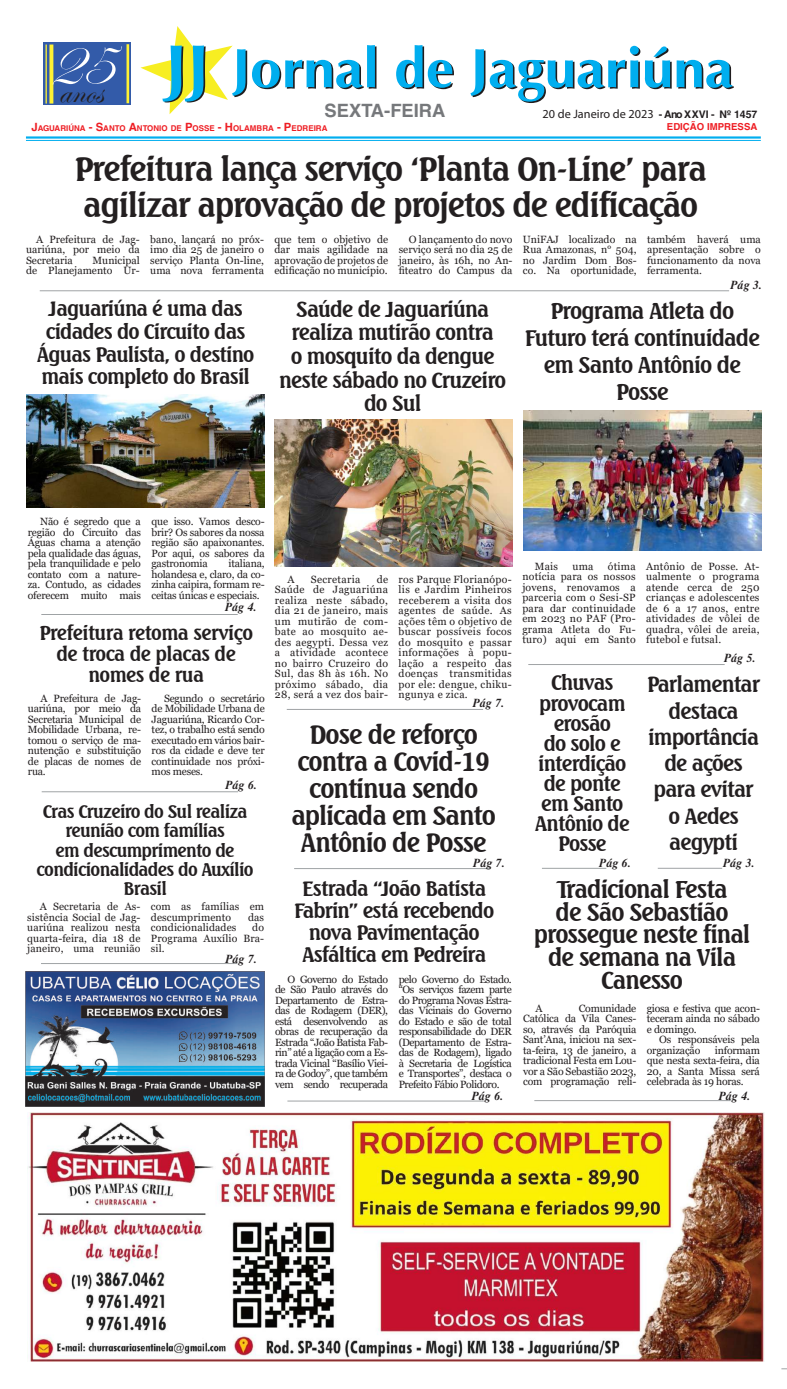
<style>
.page{position:relative;width:787px;height:1389px;background:#fff}
.page>*{position:absolute;margin:0;border:0;box-sizing:border-box;transform-origin:0 0}
.t1{font:36.14px "Edwardian Script ITC";color:#231f20}
.t2{font:700 32.38px/35.9px "Seagull BT";letter-spacing:-.04em;color:#231f20}
.t3{font:700 25.38px/27.1px "Seagull BT";letter-spacing:-.04em;color:#231f20;text-align:center}
.t4{font:700 23.62px/22.8px "Seagull BT";letter-spacing:-.04em;color:#231f20;text-align:center}
.t5{font:700 21.88px/27.1px "Seagull BT";letter-spacing:-.04em;color:#231f20;text-align:center}
.t6{font:700 21px/26.2px "Seagull BT";letter-spacing:-.04em;color:#231f20;text-align:center}
.t7{font:700 20.12px/20.1px "Seagull BT";letter-spacing:-.04em;color:#231f20;text-align:center}
.t8{font:700 19.25px/21px "Seagull BT";letter-spacing:-.03em;color:#231f20;text-align:center}
.t9{font:700 18.38px "Helvetica";color:#76787b}
.t10{font:700 17.5px/19.2px "Seagull BT";letter-spacing:-.04em;color:#231f20;text-align:center}
.t11{font:italic 700 12.25px "Times";letter-spacing:.02em;color:#231f20;scale:.95 1}
.t12{font:12.25px "Myriad Pro";color:#231f20}
.t13{font:10.5px/10.5px "Georgia";color:#231f20;text-align:justify}
.t14{font:10.5px/10.5px "Georgia";letter-spacing:-.02em;color:#231f20}
.t15{font:10.5px "Georgia";letter-spacing:.03em;color:#231f20}
.t16{font:700 9.62px "Helvetica";color:#ee1d23}
.t17{font:700 7.96px "Helvetica";color:#ee1d23}
.s1{font-family:"Helvetica";font-weight:700;font-size:10.5px}
.s2{font-size:11.38px}
</style>
<div class="page">
<svg style="left:140px;top:26px;width:593px;height:88px"></svg>
<hr style="left:26px;top:136px;width:734px;height:3px;background:#00aeef">
<hr style="left:26px;top:140px;width:734px;height:1px;background:#00aeef">
<div style="left:44px;top:43px;width:87px;height:62px;background:#335ba9"></div>
<svg style="left:49px;top:45px;width:4px;height:59px"></svg>
<hr style="left:45px;top:45px;width:2px;height:59px;background:#fef233">
<hr style="left:126px;top:44px;width:3px;height:59px;background:#fef233">
<hr style="left:40px;top:291px;width:688px;height:1px;background:#9fa3a5">
<hr style="left:41px;top:614px;width:196px;height:1px;background:#9fa3a5">
<hr style="left:42px;top:792px;width:196px;height:1px;background:#9fa3a5">
<hr style="left:41px;top:963px;width:196px;height:1px;background:#9fa3a5">
<hr style="left:287px;top:1101px;width:196px;height:1px;background:#9fa3a5">
<hr style="left:534px;top:1100px;width:196px;height:1px;background:#9fa3a5">
<hr style="left:294px;top:868px;width:196px;height:1px;background:#9fa3a5">
<hr style="left:287px;top:709px;width:196px;height:1px;background:#9fa3a5">
<hr style="left:528px;top:664px;width:196px;height:1px;background:#9fa3a5">
<hr style="left:541px;top:868px;width:65px;height:1px;background:#9fa3a5">
<hr style="left:657px;top:868px;width:65px;height:1px;background:#9fa3a5">
<img style="left:26px;top:971px;width:238px;height:136px">
<img style="left:27px;top:1113px;width:737px;height:249px">
<img style="left:523px;top:410px;width:238px;height:140px">
<img style="left:26px;top:394px;width:238px;height:113px">
<img style="left:274px;top:419px;width:238px;height:147px">
<h1 class="t1" style="left:47px;top:72px;width:65px"><sup>25</sup>anos</h1>
<h3 class="t9" style="left:324px;top:99px;width:122px">SEXTA-FEIRA</h3>
<p class="t12" style="left:542px;top:107px;width:216px">20 de Janeiro de 2023 <span class="s1">- Ano XXVI - Nº 1457</span></p>
<p class="t16" style="left:666px;top:121px;width:92px">EDIÇÃO IMPRESSA</p>
<p class="t17" style="left:31px;top:123px;width:297px"><span class="s2">J</span>AGUARIÚNA <span class="s2">- S</span>ANTO <span class="s2">A</span>NTONIO DE <span class="s2">P</span>OSSE <span class="s2">- H</span>OLAMBRA <span class="s2">- P</span>EDREIRA</p>
<h2 class="t2" style="left:74px;top:151px;width:633px">Prefeitura lança serviço ‘Planta On-Line’ para agilizar aprovação de projetos de edificação</h2>
<p class="t13" style="left:26px;top:234px;width:115px;text-indent:10px">A Prefeitura de Jag&shy;uariúna, por meio da Secretaria</p>
<p class="t13" style="left:26px;top:255px;width:115px;text-align:right">Municipal<br>de Planejamento Ur-</p>
<p class="t13" style="left:150px;top:234px;width:115px">bano, lançará no próx&shy;imo dia 25 de janeiro o serviço Planta On-line, uma nova ferramenta</p>
<p class="t13" style="left:274px;top:234px;width:115px">que tem o objetivo de dar mais agilidade na aprovação de projetos de edificação no município.</p>
<p class="t13" style="left:398px;top:234px;width:115px;text-indent:10px">O lançamento do novo serviço será no dia 25 de janeiro, às 16h, no An&shy;fiteatro do Campus da</p>
<p class="t13" style="left:522px;top:234px;width:115px">UniFAJ localizado na Rua Amazonas, n° 504, no Jardim Dom Bos&shy;co. Na oportunidade,</p>
<p class="t13" style="left:647px;top:234px;width:115px">também haverá uma apresentação sobre o funcionamento da nova ferramenta.</p>
<p class="t11" style="left:730px;top:278px;width:35px">Pág 3.</p>
<h3 class="t7" style="left:37px;top:297px;width:219px;line-height:22.8px">Jaguariúna é uma das cidades do Circuito das<br>Águas Paulista, o destino mais completo do Brasil</h3>
<h3 class="t6" style="left:279px;top:297px;width:228px;line-height:23.6px">Saúde de Jaguariúna realiza mutirão contra<br>o mosquito da dengue neste sábado no Cruzeiro do Sul</h3>
<h3 class="t5" style="left:524px;top:297px;width:237px">Programa Atleta do<br>Futuro terá continuidade em Santo Antônio de<br>Posse</h3>
<p class="t13" style="left:28px;top:516px;width:115px;text-indent:12px">Não é segredo que a região do Circuito das Águas chama a atenção pela qualidade das águas, pela tranquilidade e pelo contato com a nature&shy;za. Contudo, as cidades oferecem muito mais</p>
<p class="t13" style="left:151px;top:516px;width:115px">que isso. Vamos desco&shy;brir? Os sabores da nossa região são apaixonantes.<br>Por aqui, os sabores da gastronomia</p>
<p class="t13" style="left:151px;top:558px;width:115px;text-indent:77px">italiana, holandesa e, claro, da co&shy;zinha caipira, formam re&shy;ceitas únicas e especiais.</p>
<p class="t11" style="left:225px;top:600px;width:35px">Pág 4.</p>
<h3 class="t8" style="left:39px;top:622px;width:215px">Prefeitura retoma serviço de troca de placas de nomes de rua</h3>
<p class="t13" style="left:28px;top:693px;width:115px;text-indent:12px">A Prefeitura de Jag&shy;uariúna, por meio da Secretaria Municipal de Mobilidade Urbana, re&shy;tomou o serviço de ma&shy;nutenção e substituição de placas de nomes de rua.</p>
<p class="t13" style="left:151px;top:693px;width:115px;text-indent:12px">Segundo o secretário de Mobilidade Urbana de Jaguariúna, Ricardo Cor&shy;tez, o trabalho está sendo executado em vários bair&shy;ros da cidade e deve ter continuidade nos próxi&shy;mos meses.</p>
<p class="t11" style="left:225px;top:777px;width:35px">Pág 6.</p>
<h3 class="t10" style="left:37px;top:802px;width:218px">Cras Cruzeiro do Sul realiza reunião com famílias<br>em descumprimento de condicionalidades do Auxílio<br>Brasil</h3>
<p class="t13" style="left:27px;top:901px;width:115px;text-indent:12px">A Secretaria de As&shy;sistência Social de Jag&shy;uariúna realizou nesta quarta-feira, dia 18 de janeiro, uma reunião</p>
<p class="t13" style="left:151px;top:901px;width:115px">com as famílias em descumprimento</p>
<p class="t13" style="left:248px;top:912px;width:18px">das</p>
<p class="t13" style="left:151px;top:922px;width:87px">condicionalidades</p>
<p class="t13" style="left:151px;top:922px;width:115px;text-indent:101px">do Programa Auxílio Bra&shy;sil.</p>
<p class="t11" style="left:225px;top:951px;width:35px">Pág 7.</p>
<p class="t13" style="left:522px;top:561px;width:115px;text-indent:85px">ótima notícia para os nossos jovens, renovamos a parceria com o Sesi-SP para dar continuidade em 2023 no PAF (Pro&shy;grama Atleta do Fu&shy;turo) aqui em Santo</p>
<p class="t13" style="left:646px;top:561px;width:115px">Antônio de Posse. At&shy;ualmente o programa atende cerca de 250 crianças e adolescentes de 6 a 17 anos, entre atividades de vôlei de quadra, vôlei de areia, futebol e futsal.</p>
<p class="t13" style="left:534px;top:561px;width:25px">Mais</p>
<p class="t13" style="left:572px;top:561px;width:22px">uma</p>
<p class="t13" style="left:275px;top:574px;width:115px;text-indent:102px">de Saúde de Jaguariúna realiza neste sábado, dia 21 de janeiro, mais um mutirão de com&shy;bate ao mosquito ae&shy;des aegypti. Dessa vez a atividade acontece no bairro Cruzeiro do Sul, das 8h às 16h. No próximo sábado, dia 28, será a vez dos bair-</p>
<p class="t13" style="left:398px;top:574px;width:115px">ros Parque Florianópo&shy;lis e Jardim Pinheiros receberem a visita dos agentes de saúde. As ações têm o objetivo de buscar possíveis focos do mosquito e passar informações à popu&shy;lação a respeito das doenças transmitidas por ele: dengue, chiku&shy;ngunya e zica.</p>
<p class="t13" style="left:287px;top:574px;width:9px">A</p>
<p class="t15" style="left:311px;top:573px;width:51px">Secretaria</p>
<p class="t11" style="left:724px;top:651px;width:35px">Pág 5.</p>
<h3 class="t7" style="left:534px;top:673px;width:96px">Chuvas provocam erosão<br>do solo e interdição de ponte em Santo<br>Antônio de<br>Posse</h3>
<h3 class="t6" style="left:646px;top:671px;width:115px">Parlamentar destaca importância de ações para evitar o Aedes aegypti</h3>
<p class="t11" style="left:472px;top:696px;width:35px">Pág 7.</p>
<h3 class="t3" style="left:291px;top:720px;width:206px">Dose de reforço contra a Covid-19 continua sendo aplicada em Santo<br>Antônio de Posse</h3>
<h3 class="t7" style="left:294px;top:878px;width:201px;line-height:21.9px">Estrada “João Batista<br>Fabrin” está recebendo nova Pavimentação<br>Asfáltica em Pedreira</h3>
<h3 class="t4" style="left:533px;top:877px;width:218px">Tradicional Festa<br>de São Sebastião prossegue neste final de semana na Vila<br>Canesso</h3>
<p class="t11" style="left:599px;top:856px;width:35px">Pág 6.</p>
<p class="t11" style="left:722px;top:856px;width:35px">Pág 3.</p>
<p class="t11" style="left:473px;top:856px;width:35px">Pág 7.</p>
<p class="t13" style="left:275px;top:974px;width:115px;text-indent:12px">O Governo do Estado de São Paulo através do Departamento de Estra&shy;das de Rodagem (DER), está desenvolvendo as obras de recuperação da Estrada “João Batista Fab&shy;rin” até a ligação com a Es&shy;trada Vicinal “Basílio Viei&shy;ra de Godoy”, que também vem sendo recuperada</p>
<p class="t13" style="left:398px;top:974px;width:115px">pelo Governo do Estado. “Os serviços fazem parte do Programa Novas Estra&shy;das Vicinais do Governo do Estado e são de total responsabilidade do DER (Departamento de Estra&shy;das de Rodagem), ligado à Secretaria de Logística e Transportes”, destaca o Prefeito Fábio Polidoro.</p>
<p class="t13" style="left:523px;top:1003px;width:115px;text-indent:56px">Comunidade Católica da Vila Canes&shy;so, através da Paróquia Sant’Ana, iniciou na sex&shy;ta-feira, 13 de janeiro, a tradicional Festa em Lou&shy;vor a São Sebastião 2023, com programação reli-</p>
<p class="t13" style="left:646px;top:1003px;width:115px">giosa e festiva que acon&shy;teceram ainda no sábado e domingo.</p>
<p class="t13" style="left:535px;top:1003px;width:9px">A</p>
<p class="t14" style="left:646px;top:1034px;width:115px;text-indent:12px">Os responsáveis pela organização</p>
<p class="t13" style="left:646px;top:1045px;width:115px;text-indent:68px">informam que nesta sexta-feira, dia 20, a Santa Missa será celebrada às 19 horas.</p>
<p class="t11" style="left:471px;top:1089px;width:35px">Pág 6.</p>
<p class="t11" style="left:718px;top:1089px;width:35px">Pág 4.</p>
</div>
